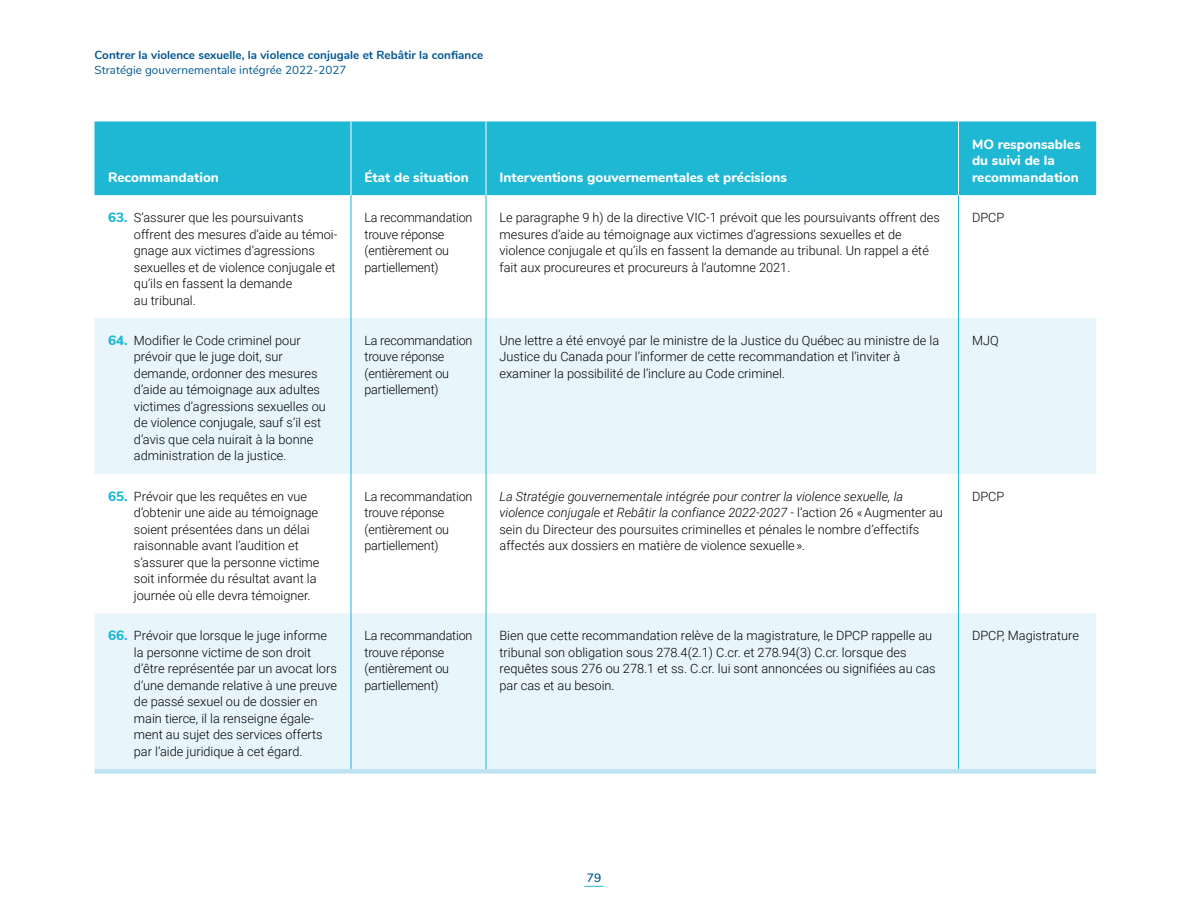
<style>
.page{position:relative;width:1188px;height:918px;background:#fff}
.page>*{position:absolute;margin:0;border:0;box-sizing:border-box;transform-origin:0 0}
.P_En-tête_gauche{font:800 13.5px/16.5px "Nunito";color:#fff}
.TAB_P{font:300 12.75px/16.5px "Roboto";color:#000}
.t1{font:600 12px "Nunito";color:#005692}
.t2{font:700 11.7px "Nunito";letter-spacing:.005em;color:#005692}
.t3{font:11.7px "Nunito";letter-spacing:.005em;color:#005692}
.s1{font-family:"Nunito";font-weight:800;font-size:13.5px;color:#1eb7d4}
.s2{font-style:italic}
</style>
<div class="page">
<svg style="left:584px;top:886px;width:20px;height:1px"></svg>
<div style="left:94px;top:122px;width:1002px;height:73px;background:#1eb7d4"></div>
<svg style="left:94px;top:318px;width:1002px;height:451px;fill:#e8f5fa"></svg>
<svg style="left:94px;top:769px;width:1002px;height:5px;background:#c3e5f1"></svg>
<hr style="left:351px;top:195px;width:1px;height:123px;background:#1eb7d4">
<hr style="left:486px;top:195px;width:1px;height:123px;background:#1eb7d4">
<hr style="left:958px;top:195px;width:1px;height:123px;background:#1eb7d4">
<hr style="left:351px;top:318px;width:1px;height:156px;background:#1eb7d4">
<hr style="left:486px;top:318px;width:1px;height:156px;background:#1eb7d4">
<hr style="left:958px;top:318px;width:1px;height:156px;background:#1eb7d4">
<hr style="left:351px;top:474px;width:1px;height:139px;background:#1eb7d4">
<hr style="left:486px;top:474px;width:1px;height:139px;background:#1eb7d4">
<hr style="left:958px;top:474px;width:1px;height:139px;background:#1eb7d4">
<hr style="left:351px;top:613px;width:1px;height:156px;background:#1eb7d4">
<hr style="left:486px;top:613px;width:1px;height:156px;background:#1eb7d4">
<hr style="left:958px;top:613px;width:1px;height:156px;background:#1eb7d4">
<hr style="left:351px;top:121px;width:1px;height:74px;background:#fff">
<hr style="left:486px;top:121px;width:1px;height:74px;background:#fff">
<hr style="left:958px;top:121px;width:1px;height:74px;background:#fff">
<p class="t2" style="left:94px;top:46px;width:390px">Contrer la violence sexuelle, la violence conjugale et Rebâtir la confiance</p>
<p class="t3" style="left:94px;top:61px;width:253px">Stratégie gouvernementale intégrée 2022-2027</p>
<p class="P_En-tête_gauche" style="left:108px;top:168px;width:113px">Recommandation</p>
<p class="P_En-tête_gauche" style="left:364px;top:168px;width:106px">État de situation</p>
<p class="P_En-tête_gauche" style="left:500px;top:168px;width:289px">Interventions gouvernementales et précisions</p>
<p class="P_En-tête_gauche" style="left:972px;top:135px;width:110px">MO responsables du suivi de la recommandation</p>
<p class="TAB_P" style="left:134px;top:209px;width:205px;text-indent:-26px"><span class="s1">63.</span> S’assurer que les poursuivants offrent des mesures d’aide au témoi&shy;gnage aux victimes d’agressions sexuelles et de violence conjugale et qu’ils en fassent la demande<br>au tribunal.</p>
<p class="TAB_P" style="left:364px;top:209px;width:109px">La recommandation trouve réponse (entièrement ou partiellement)</p>
<p class="TAB_P" style="left:500px;top:209px;width:442px">Le paragraphe 9 h) de la directive VIC-1 prévoit que les poursuivants offrent des mesures d’aide au témoignage aux victimes d’agressions sexuelles et de violence conjugale et qu’ils en fassent la demande au tribunal. Un rappel a été fait aux procureures et procureurs à l’automne 2021.</p>
<p class="TAB_P" style="left:972px;top:209px;width:34px">DPCP</p>
<p class="TAB_P" style="left:134px;top:332px;width:194px;text-indent:-26px"><span class="s1">64.</span> Modifier le Code criminel pour prévoir que le juge doit, sur demande, ordonner des mesures d’aide au témoignage aux adultes victimes d’agressions sexuelles ou de violence conjugale, sauf s’il est d’avis que cela nuirait à la bonne administration de la justice.</p>
<p class="TAB_P" style="left:364px;top:332px;width:109px">La recommandation trouve réponse (entièrement ou partiellement)</p>
<p class="TAB_P" style="left:500px;top:332px;width:441px">Une lettre a été envoyé par le ministre de la Justice du Québec au ministre de la<br>Justice du Canada pour l’informer de cette recommandation et l’inviter à examiner la possibilité de l’inclure au Code criminel.</p>
<p class="TAB_P" style="left:972px;top:332px;width:28px">MJQ</p>
<p class="TAB_P" style="left:134px;top:487px;width:187px;text-indent:-26px"><span class="s1">65.</span> Prévoir que les requêtes en vue d’obtenir une aide au témoignage soient présentées dans un délai raisonnable avant l’audition et s’assurer que la personne victime soit informée du résultat avant la journée où elle devra témoigner.</p>
<p class="TAB_P" style="left:364px;top:487px;width:109px">La recommandation trouve réponse (entièrement ou partiellement)</p>
<p class="TAB_P" style="left:500px;top:487px;width:445px"><span class="s2">La Stratégie gouvernementale intégrée pour contrer la violence sexuelle, la violence conjugale et Rebâtir la confiance 2022-2027</span> - l’action 26 « Augmenter au sein du Directeur des poursuites criminelles et pénales le nombre d’effectifs affectés aux dossiers en matière de violence sexuelle ».</p>
<p class="TAB_P" style="left:972px;top:487px;width:34px">DPCP</p>
<p class="TAB_P" style="left:134px;top:627px;width:205px;text-indent:-26px"><span class="s1">66.</span> Prévoir que lorsque le juge informe la personne victime de son droit d’être représentée par un avocat lors d’une demande relative à une preuve de passé sexuel ou de dossier en main tierce, il la renseigne égale&shy;ment au sujet des services offerts par l’aide juridique à cet égard.</p>
<p class="TAB_P" style="left:364px;top:627px;width:109px">La recommandation trouve réponse (entièrement ou partiellement)</p>
<p class="TAB_P" style="left:500px;top:627px;width:438px">Bien que cette recommandation relève de la magistrature, le DPCP rappelle au tribunal son obligation sous 278.4(2.1) C.cr. et 278.94(3) C.cr. lorsque des requêtes sous 276 ou 278.1 et ss. C.cr. lui sont annoncées ou signifiées au cas par cas et au besoin.</p>
<p class="TAB_P" style="left:972px;top:627px;width:109px">DPCP, Magistrature</p>
<p class="t1" style="left:587px;top:869px;width:16px">79</p>
</div>
